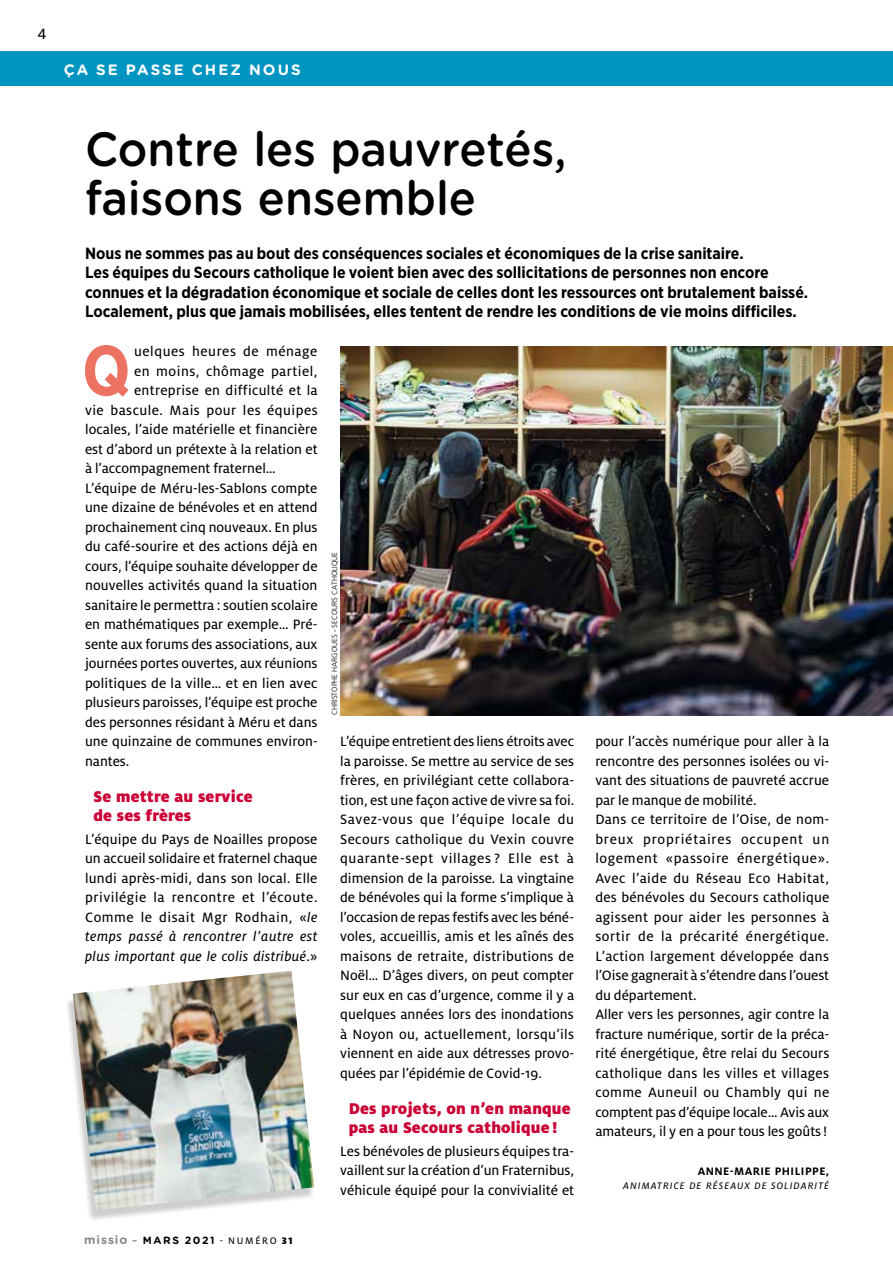
<style>
.page{position:relative;width:893px;height:1263px;background:#fff}
.page>*{position:absolute;margin:0;border:0;box-sizing:border-box;transform-origin:0 0}
.t1{font:700 70.65px "Gotham Narrow";color:#ec7261;scale:.95 1}
.t2{font:500 48px/49.5px "Gotham Rounded";color:#000;scale:.94 1}
.t3{font:900 17.25px/19.5px "Milo OT";letter-spacing:.01em;color:#ca0037}
.t4{font:16.5px "Milo OT Text";color:#000}
.t5{font:700 16.2px/19.5px "Gotham Narrow";color:#000}
.t6{font:15px/19.5px "Milo OT Text";color:#000;text-align:justify}
.t7{font:15px/19.5px "Milo OT Text Ita";letter-spacing:.02em;color:#000}
.t8{font:15px "Milo OT Text";letter-spacing:.03em;color:#000}
.t9{font:15px "Milo OT Text";letter-spacing:.02em;color:#000}
.t10{font:15px "Milo OT Text";letter-spacing:.035em;color:#000}
.t11{font:700 15px "Gotham Rounded";letter-spacing:.14em;color:#fff}
.t12{font:700 12px "Milo OT";letter-spacing:.04em;color:#000}
.t13{font:10.5px "Milo OT Text Ita";letter-spacing:.1em;color:#000}
.t14{font:700 10.5px "Gotham Rounded";letter-spacing:.15em;color:#000}
.t15{font:300 7.5px "Frutiger";color:#000}
.s1{font-family:"Milo OT Text Ita"}
.s2{font-family:"Milo OT Text"}
.s3{font-size:12px;color:#87888a}
.s4{font-style:italic;color:#87888a}
.s5{font-family:"Milo OT Text";font-weight:400}
.s6{font-family:"Milo OT";font-weight:900}
</style>
<div class="page">
<img style="left:340px;top:347px;width:553px;height:368px">
<div style="left:65px;top:974px;width:250px;height:248px;background:#000;opacity:.2"></div>
<img style="left:73px;top:971px;width:241px;height:239px">
<hr style="left:0;top:85px;width:893px;height:1px;background:#87888a">
<div style="left:0;top:51px;width:893px;height:34px;background:#0094c2"></div>
<p class="t4" style="left:38px;top:24px;width:11px">4</p>
<p class="t11" style="left:64px;top:59px;width:239px">ÇA SE PASSE CHEZ NOUS</p>
<h2 class="t2" style="left:85px;top:122px;width:514px">Contre les pauvretés, faisons ensemble</h2>
<p class="t5" style="left:85px;top:243px;width:725px">Nous ne sommes pas au bout des conséquences sociales et économiques de la crise sanitaire.<br>Les équipes du Secours catholique le voient bien avec des sollicitations de personnes non encore connues et la dégradation économique et sociale de celles dont les ressources ont brutalement baissé.<br>Localement, plus que jamais mobilisées, elles tentent de rendre les conditions de vie moins difficiles.</p>
<h1 class="t1" style="left:82px;top:325px;width:53px">Q</h1>
<p class="t10" style="left:134px;top:343px;width:185px">uelques heures de ménage</p>
<p class="t8" style="left:134px;top:363px;width:185px">en moins, chômage partiel,</p>
<p class="t9" style="left:134px;top:382px;width:185px">entreprise en difficulté et la</p>
<p class="t8" style="left:85px;top:402px;width:234px">vie bascule. Mais pour les équipes</p>
<p class="t6" style="left:85px;top:420px;width:234px">locales, l’aide matérielle et financière</p>
<p class="t6" style="left:85px;top:439px;width:234px">est d’abord un prétexte à la relation et</p>
<p class="t6" style="left:85px;top:459px;width:192px">à l’accompagnement fraternel…</p>
<p class="t6" style="left:85px;top:478px;width:234px">L’équipe de Méru-les-Sablons compte</p>
<p class="t6" style="left:85px;top:498px;width:234px">une dizaine de bénévoles et en attend</p>
<p class="t6" style="left:85px;top:517px;width:234px">prochainement cinq nouveaux. En plus</p>
<p class="t6" style="left:85px;top:537px;width:234px">du café-sourire et des actions déjà en</p>
<p class="t6" style="left:85px;top:556px;width:234px">cours, l’équipe souhaite développer de</p>
<p class="t6" style="left:85px;top:576px;width:234px">nouvelles activités quand la situation</p>
<p class="t6" style="left:85px;top:595px;width:234px">sanitaire le permettra : soutien scolaire</p>
<p class="t6" style="left:85px;top:615px;width:234px">en mathématiques par exemple… Pré-</p>
<p class="t6" style="left:85px;top:634px;width:234px">sente aux forums des associations, aux</p>
<p class="t6" style="left:85px;top:654px;width:234px">journées portes ouvertes, aux réunions</p>
<p class="t6" style="left:85px;top:673px;width:234px">politiques de la ville… et en lien avec</p>
<p class="t6" style="left:85px;top:693px;width:234px">plusieurs paroisses, l’équipe est proche</p>
<p class="t6" style="left:85px;top:712px;width:234px">des personnes résidant à Méru et dans</p>
<p class="t6" style="left:85px;top:732px;width:234px">une quinzaine de communes environ-</p>
<p class="t6" style="left:85px;top:751px;width:46px">nantes.</p>
<p class="t3" style="left:94px;top:787px;width:161px">Se mettre au service de ses frères</p>
<p class="t6" style="left:85px;top:829px;width:234px">L’équipe du Pays de Noailles propose un accueil solidaire et fraternel chaque lundi après-midi, dans son local. Elle privilégie la rencontre et l’écoute.<br>Comme le disait Mgr Rodhain, «<span class="s1">le</span></p>
<p class="t7" style="left:85px;top:927px;width:234px">temps passé à rencontrer l’autre est plus important que le colis distribué<span class="s2">.»</span></p>
<p class="t15" style="left:330px;top:715px;width:165px;rotate:-90deg">CHRISTOPHE HARGOUES - SECOURS CATHOLIQUE</p>
<p class="t6" style="left:595px;top:732px;width:236px;text-align:left">pour l’accès numérique pour aller à la rencontre des personnes isolées ou vi&shy;vant des situations de pauvreté accrue par le manque de mobilité.<br>Dans ce territoire de l’Oise, de nom&shy;breux propriétaires occupent un logement «passoire énergétique».<br>Avec l’aide du Réseau Eco Habitat, des bénévoles du Secours catholique agissent pour aider les personnes à sortir de la précarité énergétique.<br>L’action largement développée dans l’Oise gagnerait à s’étendre dans l’ouest du département.<br>Aller vers les personnes, agir contre la fracture numérique, sortir de la préca&shy;rité énergétique, être relai du Secours catholique dans les villes et villages comme Auneuil ou Chambly qui ne comptent pas d’équipe locale… Avis aux amateurs, il y en a pour tous les goûts!</p>
<p class="t12" style="left:698px;top:1165px;width:133px">ANNE-MARIE PHILIPPE,</p>
<p class="t13" style="left:623px;top:1180px;width:207px">ANIMATRICE DE RÉSEAUX DE SOLIDARITÉ</p>
<p class="t6" style="left:340px;top:732px;width:236px">L’équipe entretient des liens étroits avec la paroisse. Se mettre au service de ses frères, en privilégiant cette collabora&shy;tion, est une façon active de vivre sa foi.<br>Savez-vous que l’équipe locale du Secours catholique du Vexin couvre quarante-sept villages ? Elle est à dimension de la paroisse. La vingtaine de bénévoles qui la forme s’implique à l’occasion de repas festifs avec les béné&shy;voles, accueillis, amis et les aînés des maisons de retraite, distributions de Noël… D’âges divers, on peut compter sur eux en cas d’urgence, comme il y a quelques années lors des inondations à Noyon ou, actuellement, lorsqu’ils viennent en aide aux détresses provo&shy;quées par l’épidémie de Covid-19.</p>
<p class="t3" style="left:349px;top:1099px;width:224px">Des projets, on n’en manque pas au Secours catholique !</p>
<p class="t6" style="left:340px;top:1141px;width:235px">Les bénévoles de plusieurs équipes tra&shy;vaillent sur la création d’un Fraternibus, véhicule équipé pour la convivialité et</p>
<p class="t14" style="left:84px;top:1232px;width:210px"><span class="s3">missio</span> <span class="s4">~</span> Mars 2021 <span class="s5">- NUMÉRO</span> <span class="s6">31</span></p>
</div>
